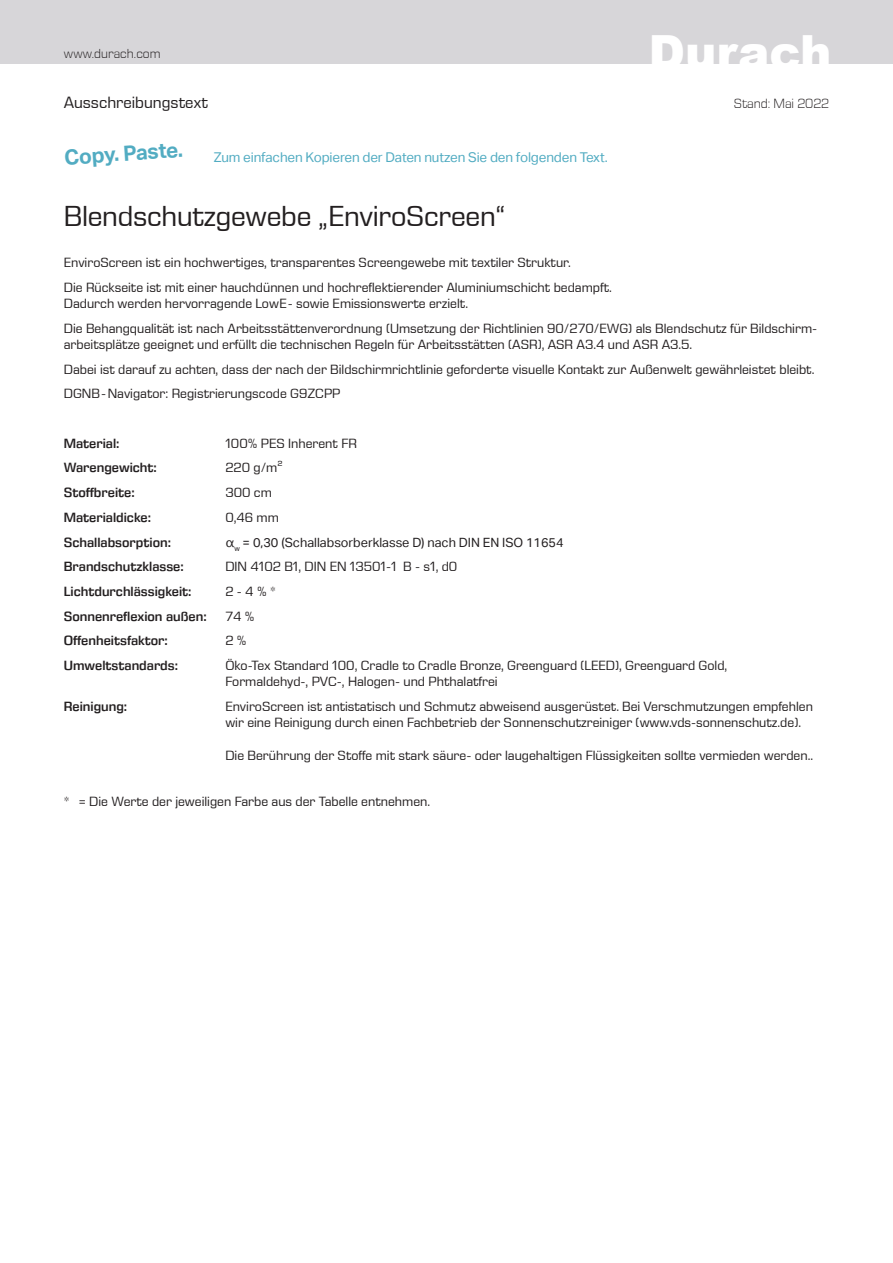
<style>
.page{position:relative;width:893px;height:1263px;background:#fff}
.page>*{position:absolute;margin:0;border:0;box-sizing:border-box;transform-origin:0 0}
.t1{font:900 47.1px "Arial";color:#fff}
.t2{font:29.25px "Eurostile Next W1 G";letter-spacing:-.01em;color:#231f20}
.t3{font:700 21px "Aktiv Grotesk";color:#52acc2}
.t4{font:16.5px "Eurostile Next W1 G";color:#231f20}
.t5{font:13.5px/24.8px "Eurostile Next W1 G";color:#231f20}
.t6{font:600 13.5px "Eurostile Next W1 G";color:#231f20}
.t7{font:13.5px "Aktiv Grotesk";letter-spacing:-.01em;color:#52acc2}
.t8{font:300 13.5px "Eurostile Next W1 G";letter-spacing:-.005em;color:#231f20}
.t9{font:300 13.2px "Eurostile Next W1 G";letter-spacing:.005em;color:#231f20}
.t10{font:12.75px "Aktiv Grotesk";color:#231f20}
</style>
<div class="page">
<div style="left:0;top:0;width:893px;height:64px;background:#d7d6d9"></div>
<p class="t9" style="left:64px;top:46px;width:98px">www.durach.com</p>
<p class="t4" style="left:64px;top:92px;width:146px">Ausschreibungstext</p>
<h3 class="t3" style="left:63px;top:145px;width:120px;rotate:-4deg">Copy. Paste.</h3>
<p class="t7" style="left:214px;top:149px;width:396px">Zum einfachen Kopieren der Daten nutzen Sie den folgenden Text.</p>
<h1 class="t1" style="left:648px;top:18px;width:185px">Durach</h1>
<p class="t8" style="left:734px;top:95px;width:97px">Stand: Mai 2022</p>
<h2 class="t2" style="left:64px;top:198px;width:443px">Blendschutzgewebe „EnviroScreen“</h2>
<p class="t5" style="left:64px;top:250px;width:550px">EnviroScreen ist ein hochwertiges, transparentes Screengewebe mit textiler Struktur.<br>Die Rückseite ist mit einer hauchdünnen und hochreflektierender Aluminiumschicht bedampft.</p>
<p class="t5" style="left:64px;top:291px;width:755px">Dadurch werden hervorragende LowE- sowie Emissionswerte erzielt.<br>Die Behangqualität ist nach Arbeitsstättenverordnung (Umsetzung der Richtlinien 90/270/EWG) als Blendschutz für Bildschirm-</p>
<p class="t5" style="left:64px;top:332px;width:752px">arbeitsplätze geeignet und erfüllt die technischen Regeln für Arbeitsstätten (ASR), ASR A3.4 und ASR A3.5.<br>Dabei ist darauf zu achten, dass der nach der Bildschirmrichtlinie geforderte visuelle Kontakt zur Außenwelt gewährleistet bleibt.<br>DGNB-Navigator: Registrierungscode G9ZCPP</p>
<p class="t6" style="left:64px;top:434px;width:57px">Material:</p>
<p class="t5" style="left:225px;top:430px;width:133px">100% PES Inherent FR</p>
<p class="t6" style="left:64px;top:459px;width:95px">Warengewicht:</p>
<p class="t5" style="left:225px;top:455px;width:59px">220 g/m²</p>
<p class="t6" style="left:64px;top:484px;width:72px">Stoffbreite:</p>
<p class="t5" style="left:225px;top:480px;width:48px">300 cm</p>
<p class="t6" style="left:64px;top:509px;width:89px">Materialdicke:</p>
<p class="t5" style="left:225px;top:504px;width:55px">0,46 mm</p>
<p class="t6" style="left:64px;top:533px;width:109px">Schallabsorption:</p>
<p class="t10" style="left:226px;top:535px;width:339px">α<sub>w</sub> = 0,30 (Schallabsorberklasse D) nach DIN EN ISO 11654</p>
<p class="t6" style="left:64px;top:558px;width:121px">Brandschutzklasse:</p>
<p class="t5" style="left:225px;top:554px;width:234px">DIN 4102 B1, DIN EN 13501-1 B - s1, d0</p>
<p class="t6" style="left:64px;top:583px;width:129px">Lichtdurchlässigkeit:</p>
<p class="t5" style="left:225px;top:579px;width:52px">2 - 4 % *</p>
<p class="t6" style="left:64px;top:607px;width:144px">Sonnenreflexion außen:</p>
<p class="t5" style="left:225px;top:603px;width:31px">74 %</p>
<p class="t6" style="left:64px;top:632px;width:106px">Offenheitsfaktor:</p>
<p class="t5" style="left:225px;top:628px;width:23px">2 %</p>
<p class="t6" style="left:64px;top:657px;width:116px">Umweltstandards:</p>
<p class="t5" style="left:225px;top:657px;width:503px;line-height:16.2px">Öko-Tex Standard 100, Cradle to Cradle Bronze, Greenguard (LEED), Greenguard Gold,<br>Formaldehyd-, PVC-, Halogen- und Phthalatfrei</p>
<p class="t6" style="left:64px;top:698px;width:65px">Reinigung:</p>
<p class="t5" style="left:225px;top:698px;width:589px;line-height:16.2px">EnviroScreen ist antistatisch und Schmutz abweisend ausgerüstet. Bei Verschmutzungen empfehlen wir eine Reinigung durch einen Fachbetrieb der Sonnenschutzreiniger (www.vds-sonnenschutz.de).</p>
<p class="t5" style="left:225px;top:742px;width:589px">Die Berührung der Stoffe mit stark säure- oder laugehaltigen Flüssigkeiten sollte vermieden werden..</p>
<p class="t5" style="left:64px;top:788px;width:368px">* = Die Werte der jeweiligen Farbe aus der Tabelle entnehmen.</p>
</div>
